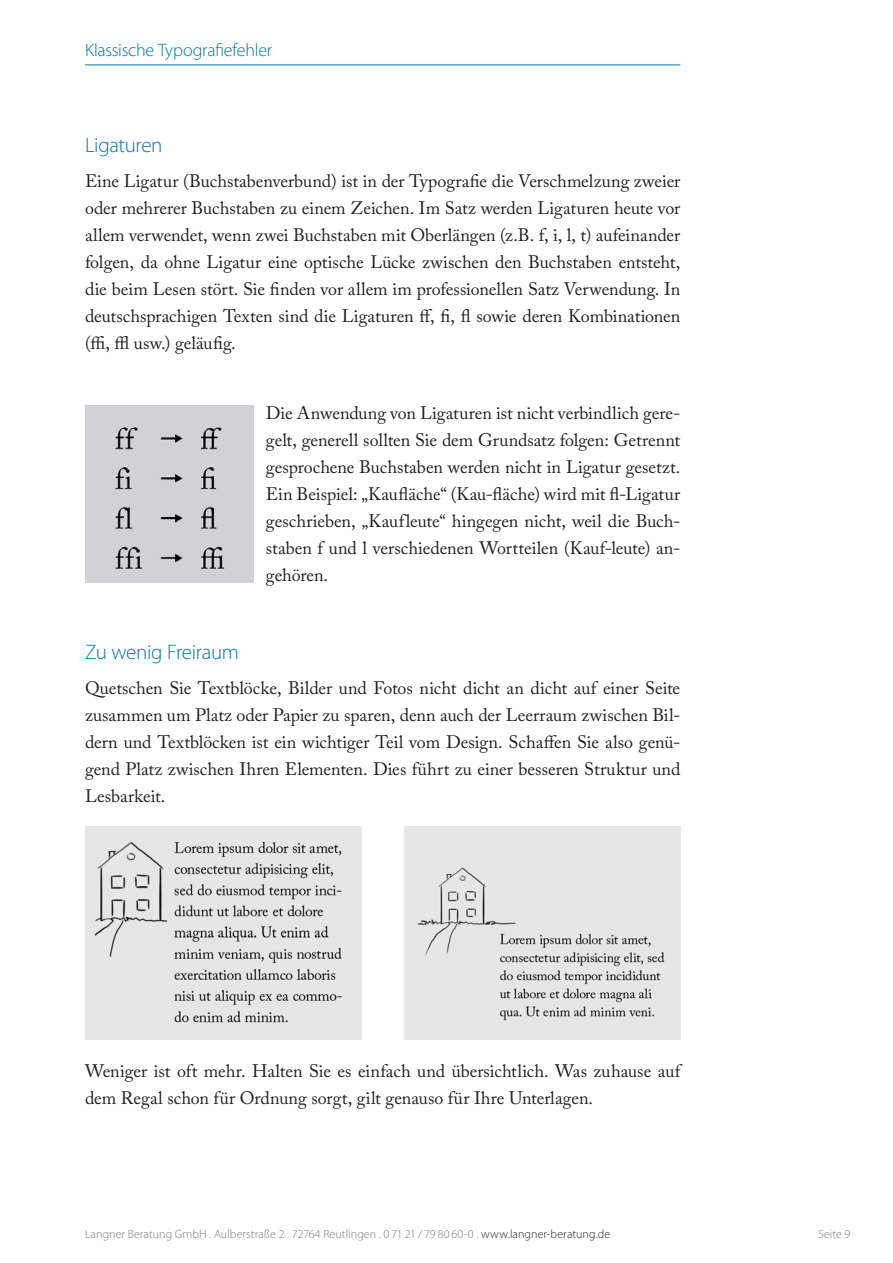
<style>
.page{position:relative;width:893px;height:1263px;background:#fff}
.page>*{position:absolute;margin:0;border:0;box-sizing:border-box;transform-origin:0 0}
.t1{font:300 21px "Myriad Pro";letter-spacing:-.015em;color:#0078a1}
.t2{font:18px/27px "Adobe Caslon Pro";color:#231f20;text-align:justify}
.t3{font:300 18px "Myriad Pro";letter-spacing:-.015em;color:#0078a1}
.t4{font:300 12px "Myriad Pro";letter-spacing:.005em;color:#7c7979}
.s1{color:#231f20}
</style>
<div class="page">
<hr style="left:85px;top:65px;width:595px;height:1px;background:#0078a1">
<img style="left:85px;top:406px;width:168px;height:176px">
<img style="left:85px;top:827px;width:595px;height:213px">
<p class="t3" style="left:85px;top:39px;width:189px">Klassische Typografiefehler</p>
<p class="t1" style="left:85px;top:132px;width:79px">Ligaturen</p>
<p class="t2" style="left:85px;top:168px;width:597px">Eine Ligatur (Buchstabenverbund) ist in der Typografie die Verschmelzung zweier oder mehrerer Buchstaben zu einem Zeichen. Im Satz werden Ligaturen heute vor allem verwendet, wenn zwei Buchstaben mit Oberlängen (z.B. f, i, l, t) aufeinander folgen, da ohne Ligatur eine optische Lücke zwischen den Buchstaben entsteht, die beim Lesen stört. Sie finden vor allem im professionellen Satz Verwendung. In deutschsprachigen Texten sind die Ligaturen ff, fi, fl sowie deren Kombinationen (ffi, ffl usw.) geläufig.</p>
<p class="t2" style="left:266px;top:399px;width:416px">Die Anwendung von Ligaturen ist nicht verbindlich gere&shy;gelt, generell sollten Sie dem Grundsatz folgen: Getrennt gesprochene Buchstaben werden nicht in Ligatur gesetzt.<br>Ein Beispiel: „Kaufläche“ (Kau-fläche) wird mit fl-Ligatur geschrieben, „Kaufleute“ hingegen nicht, weil die Buch&shy;staben f und l verschiedenen Wortteilen (Kauf-leute) an&shy;gehören.</p>
<p class="t1" style="left:85px;top:639px;width:155px">Zu wenig Freiraum</p>
<p class="t2" style="left:85px;top:675px;width:597px">Quetschen Sie Textblöcke, Bilder und Fotos nicht dicht an dicht auf einer Seite zusammen um Platz oder Papier zu sparen, denn auch der Leerraum zwischen Bil&shy;dern und Textblöcken ist ein wichtiger Teil vom Design. Schaffen Sie also genü&shy;gend Platz zwischen Ihren Elementen. Dies führt zu einer besseren Struktur und Lesbarkeit.</p>
<p class="t2" style="left:85px;top:1057px;width:597px">Weniger ist oft mehr. Halten Sie es einfach und übersichtlich. Was zuhause auf dem Regal schon für Ordnung sorgt, gilt genauso für Ihre Unterlagen.</p>
<p class="t4" style="left:85px;top:1227px;width:527px">Langner Beratung GmbH . Aulberstraße 2 . 72764 Reutlingen . 0 71 21 / 79 80 60-0 . <span class="s1">www.langner-beratung.de</span></p>
<p class="t4" style="left:818px;top:1227px;width:34px">Seite 9</p>
</div>
